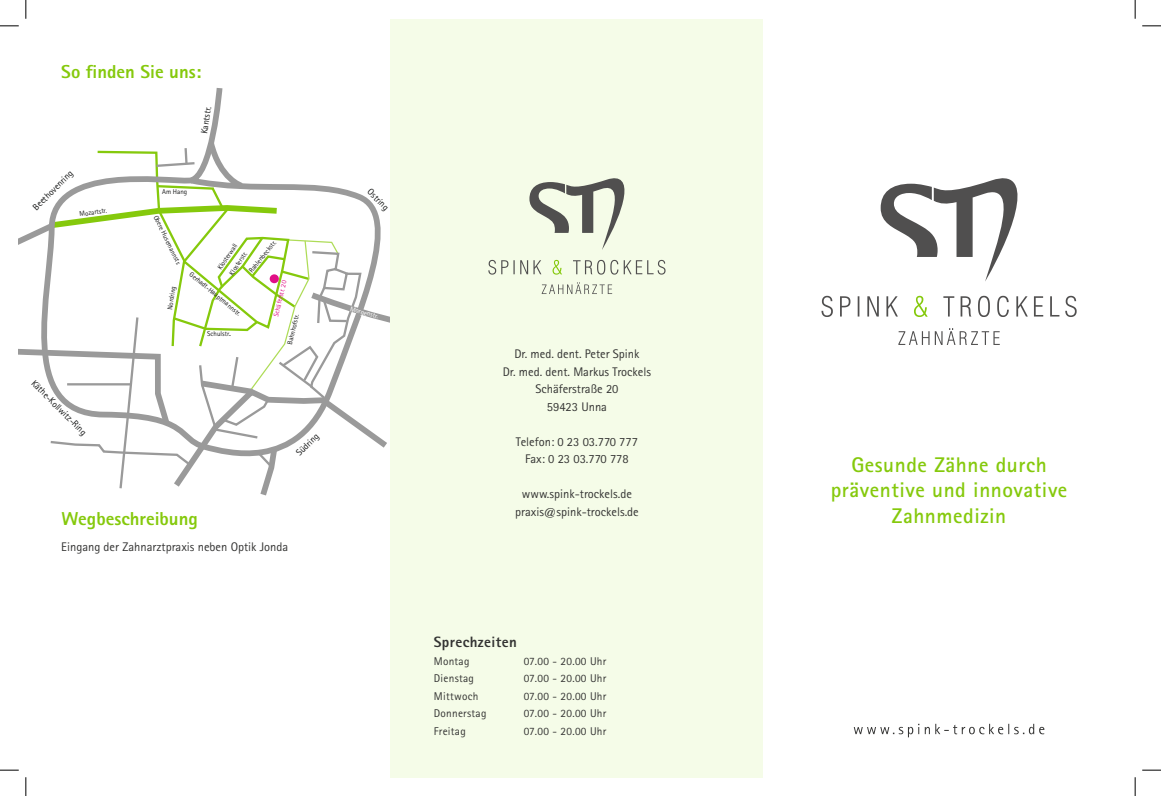
<style>
.page{position:relative;width:1161px;height:796px;background:#fff}
.page>*{position:absolute;margin:0;border:0;box-sizing:border-box;transform-origin:0 0}
.t1{font:700 21.25px/25.5px "Rotis Sans Serif";letter-spacing:.025em;color:#85c90c;text-align:center}
.t2{font:800 18.75px "Rotis Sans Serif";color:#85c90c}
.t3{font:800 15px "Rotis Sans Serif Std";letter-spacing:.025em;color:#343433}
.t4{font:12.5px/17.5px "Rotis Sans Serif";color:#343433;text-align:center}
.t5{font:11.25px "Rotis Sans Serif Std";letter-spacing:.025em;color:#343433}
.t6{font:9.25px "Rotis Sans Serif";color:#171818}
.t7{font:6.88px "Rotis Sans Serif";color:#171818}
.t8{font:6.88px "Rotis Sans Serif";color:#e10f86}
.t9{font:6.88px "Rotis Sans Serif";color:#fff}
.s1{font-size:9.25px}
</style>
<div class="page">
<svg style="left:19px;top:136px;width:372px;height:366px"></svg>
<div style="left:391px;top:19px;width:372px;height:758px;background:#f5fce8"></div>
<svg style="left:529px;top:178px;width:96px;height:72px"></svg>
<svg style="left:573px;top:260px;width:92px;height:15px"></svg>
<svg style="left:552px;top:260px;width:10px;height:15px"></svg>
<svg style="left:488px;top:260px;width:53px;height:15px"></svg>
<svg style="left:542px;top:282px;width:70px;height:12px"></svg>
<svg style="left:880px;top:178px;width:138px;height:103px"></svg>
<svg style="left:943px;top:296px;width:133px;height:21px"></svg>
<svg style="left:914px;top:296px;width:14px;height:21px"></svg>
<svg style="left:821px;top:296px;width:77px;height:21px"></svg>
<svg style="left:898px;top:328px;width:102px;height:17px"></svg>
<svg style="left:854px;top:724px;width:190px;height:13px"></svg>
<svg style="left:0;top:25px;width:19px;height:2px"></svg>
<svg style="left:1142px;top:25px;width:19px;height:2px"></svg>
<svg style="left:0;top:769px;width:19px;height:2px"></svg>
<svg style="left:1142px;top:769px;width:19px;height:2px"></svg>
<svg style="left:25px;top:0;width:2px;height:19px"></svg>
<svg style="left:25px;top:777px;width:2px;height:19px"></svg>
<svg style="left:1134px;top:0;width:2px;height:19px"></svg>
<svg style="left:1134px;top:777px;width:2px;height:19px"></svg>
<h2 class="t2" style="left:61px;top:60px;width:141px">So finden Sie uns:</h2>
<p class="t6" style="left:31px;top:205px;width:54px;rotate:-45deg">Beethovenring</p>
<p class="t7" style="left:79px;top:210px;width:29px;rotate:-8deg">Mozartstr.</p>
<p class="t6" style="left:37px;top:378px;width:75px;rotate:45deg">Käthe-Kollwitz-Ring</p>
<p class="t6" style="left:198px;top:133px;width:29px;rotate:-81deg">Kantstr.</p>
<p class="t7" style="left:162px;top:187px;width:27px">Am Hang</p>
<p class="t7" style="left:159px;top:214px;width:56px;rotate:64deg">Obere Husemannstr.</p>
<p class="t7" style="left:247px;top:269px;width:41px;rotate:-51deg">Rahlenbeckstr.</p>
<p class="t7" style="left:216px;top:267px;width:32px;rotate:-56deg">Klosterwall</p>
<p class="t7" style="left:227px;top:272px;width:28px;rotate:-56deg">Klosterstr.</p>
<p class="t7" style="left:193px;top:270px;width:66px;rotate:40deg">Gerhadt-Hauptmannstr.</p>
<p class="t8" style="left:272px;top:315px;width:39px;rotate:-76deg">Schäferstr. 20</p>
<p class="t7" style="left:166px;top:309px;width:25px;rotate:-81deg">Nordring</p>
<p class="t7" style="left:286px;top:343px;width:32px;rotate:-76deg">Bahnhofstr.</p>
<p class="t7" style="left:207px;top:330px;width:25px">Schulstr<span class="s1">.</span></p>
<p class="t6" style="left:294px;top:450px;width:29px;rotate:-45deg">Südring</p>
<h2 class="t2" style="left:62px;top:506px;width:138px">Wegbeschreibung</h2>
<p class="t4" style="left:61px;top:538px;width:228px">Eingang der Zahnarztpraxis neben Optik Jonda</p>
<p class="t6" style="left:373px;top:186px;width:28px;rotate:45deg">Ostring</p>
<p class="t9" style="left:351px;top:305px;width:31px;rotate:15deg">Morgenstr.</p>
<p class="t4" style="left:503px;top:345px;width:150px">Dr. med. dent. Peter Spink<br>Dr. med. dent. Markus Trockels<br>Schäferstraße 20<br>59423 Unna</p>
<p class="t4" style="left:516px;top:433px;width:124px">Telefon: 0 23 03.770 777<br>Fax: 0 23 03.770 778</p>
<p class="t4" style="left:515px;top:485px;width:125px">www.spink-trockels.de praxis@spink-trockels.de</p>
<p class="t3" style="left:434px;top:632px;width:85px">Sprechzeiten</p>
<p class="t5" style="left:434px;top:654px;width:37px">Montag</p>
<p class="t5" style="left:524px;top:654px;width:84px">07.00 - 20.00 Uhr</p>
<p class="t5" style="left:434px;top:672px;width:42px">Dienstag</p>
<p class="t5" style="left:524px;top:672px;width:84px">07.00 - 20.00 Uhr</p>
<p class="t5" style="left:434px;top:689px;width:46px">Mittwoch</p>
<p class="t5" style="left:524px;top:689px;width:84px">07.00 - 20.00 Uhr</p>
<p class="t5" style="left:434px;top:707px;width:54px">Donnerstag</p>
<p class="t5" style="left:524px;top:707px;width:84px">07.00 - 20.00 Uhr</p>
<p class="t5" style="left:434px;top:724px;width:34px">Freitag</p>
<p class="t5" style="left:524px;top:724px;width:84px">07.00 - 20.00 Uhr</p>
<h1 class="t1" style="left:831px;top:451px;width:238px">Gesunde Zähne durch präventive und innovative<br>Zahnmedizin</h1>
</div>
